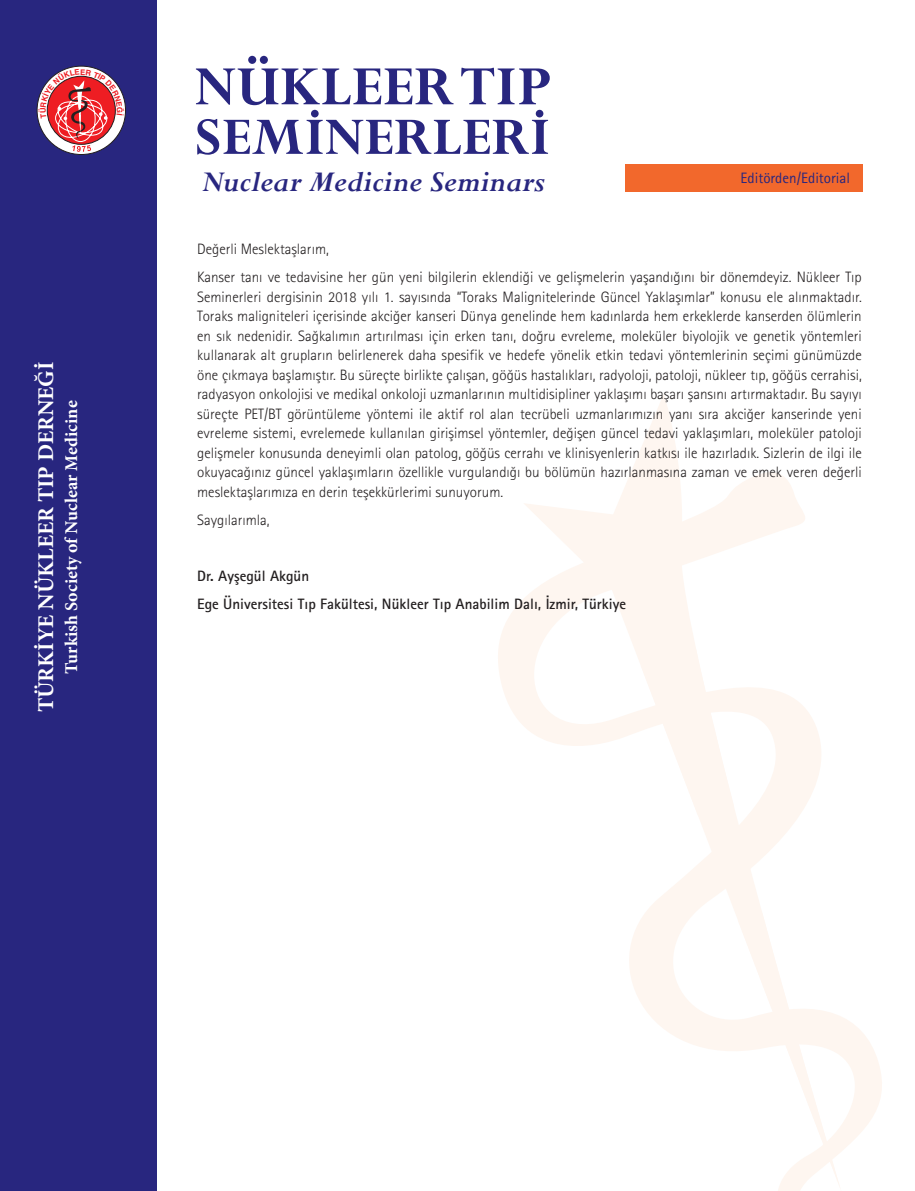
<style>
.page{position:relative;width:915px;height:1191px;background:#fff}
.page>*{position:absolute;margin:0;border:0;box-sizing:border-box;transform-origin:0 0}
.t1{font:700 61.2px "Perpetua Std";color:#28267f}
.t2{font:700 58.05px "Perpetua Std";color:#28267f}
.t3{font:italic 700 32.4px "Perpetua Std";color:#28267f}
.t4{font:700 22.5px "Minion Pro";color:#fff}
.t5{font:700 18px "Minion Pro";color:#fff}
.t6{font:300 15px/19.5px "Rotis Sans Serif Std";color:#231f20}
.t7{font:700 15px/28px "Rotis Sans Serif Std";color:#231f20}
.t8{font:15px "Rotis Sans Serif Std";color:#28267f}
</style>
<div class="page">
<svg style="left:635px;top:395px;width:43px;height:68px;fill:#fef6f0"></svg>
<svg style="left:498px;top:463px;width:384px;height:728px"></svg>
<svg style="left:640px;top:649px;width:200px;height:541px"></svg>
<div style="left:0;top:0;width:156px;height:1191px;background:#28267f"></div>
<div style="left:311px;top:110px;width:7px;height:7px;background:#28267f;border-radius:50%"></div>
<div style="left:535px;top:110px;width:8px;height:7px;background:#28267f;border-radius:50%"></div>
<div style="left:625px;top:164px;width:237px;height:27px;background:#f2682c"></div>
<svg style="left:39px;top:69px;width:85px;height:83px;background:#c77483"></svg>
<h3 class="t4" style="left:30px;top:712px;width:352px;rotate:-90deg">TÜRKİYE NÜKLEER TIP DERNEĞİ</h3>
<p class="t5" style="left:59px;top:673px;width:274px;rotate:-90deg">Turkish Society of Nuclear Medicine</p>
<h1 class="t1" style="left:195px;top:54px;width:357px">NÜKLEER TIP</h1>
<h2 class="t2" style="left:195px;top:106px;width:357px">SEMINERLERI</h2>
<h3 class="t3" style="left:200px;top:165px;width:346px">Nuclear Medicine Seminars</h3>
<p class="t8" style="left:740px;top:169px;width:111px">Editörden/Editorial</p>
<p class="t6" style="left:197px;top:235px;width:666px;line-height:28px">Değerli Meslektaşlarım,<br>Kanser tanı ve tedavisine her gün yeni bilgilerin eklendiği ve gelişmelerin yaşandığını bir dönemdeyiz. Nükleer Tıp</p>
<p class="t6" style="left:197px;top:287px;width:666px;text-align:justify">Seminerleri dergisinin 2018 yılı 1. sayısında “Toraks Malignitelerinde Güncel Yaklaşımlar” konusu ele alınmaktadır.<br>Toraks maligniteleri içerisinde akciğer kanseri Dünya genelinde hem kadınlarda hem erkeklerde kanserden ölümlerin en sık nedenidir. Sağkalımın artırılması için erken tanı, doğru evreleme, moleküler biyolojik ve genetik yöntemleri kullanarak alt grupların belirlenerek daha spesifik ve hedefe yönelik etkin tedavi yöntemlerinin seçimi günümüzde öne çıkmaya başlamıştır. Bu süreçte birlikte çalışan, göğüs hastalıkları, radyoloji, patoloji, nükleer tıp, göğüs cerrahisi, radyasyon onkolojisi ve medikal onkoloji uzmanlarının multidisipliner yaklaşımı başarı şansını artırmaktadır. Bu sayıyı süreçte PET/BT görüntüleme yöntemi ile aktif rol alan tecrübeli uzmanlarımızın yanı sıra akciğer kanserinde yeni evreleme sistemi, evrelemede kullanılan girişimsel yöntemler, değişen güncel tedavi yaklaşımları, moleküler patoloji gelişmeler konusunda deneyimli olan patolog, göğüs cerrahı ve klinisyenlerin katkısı ile hazırladık. Sizlerin de ilgi ile okuyacağınız güncel yaklaşımların özellikle vurgulandığı bu bölümün hazırlanmasına zaman ve emek veren değerli meslektaşlarımıza en derin teşekkürlerimi sunuyorum.</p>
<p class="t6" style="left:197px;top:510px;width:74px">Saygılarımla,</p>
<p class="t7" style="left:197px;top:561px;width:430px">Dr. Ayşegül Akgün<br>Ege Üniversitesi Tıp Fakültesi, N ükleer Tıp Anabilim Dalı, İzmir, Türkiye</p>
</div>
